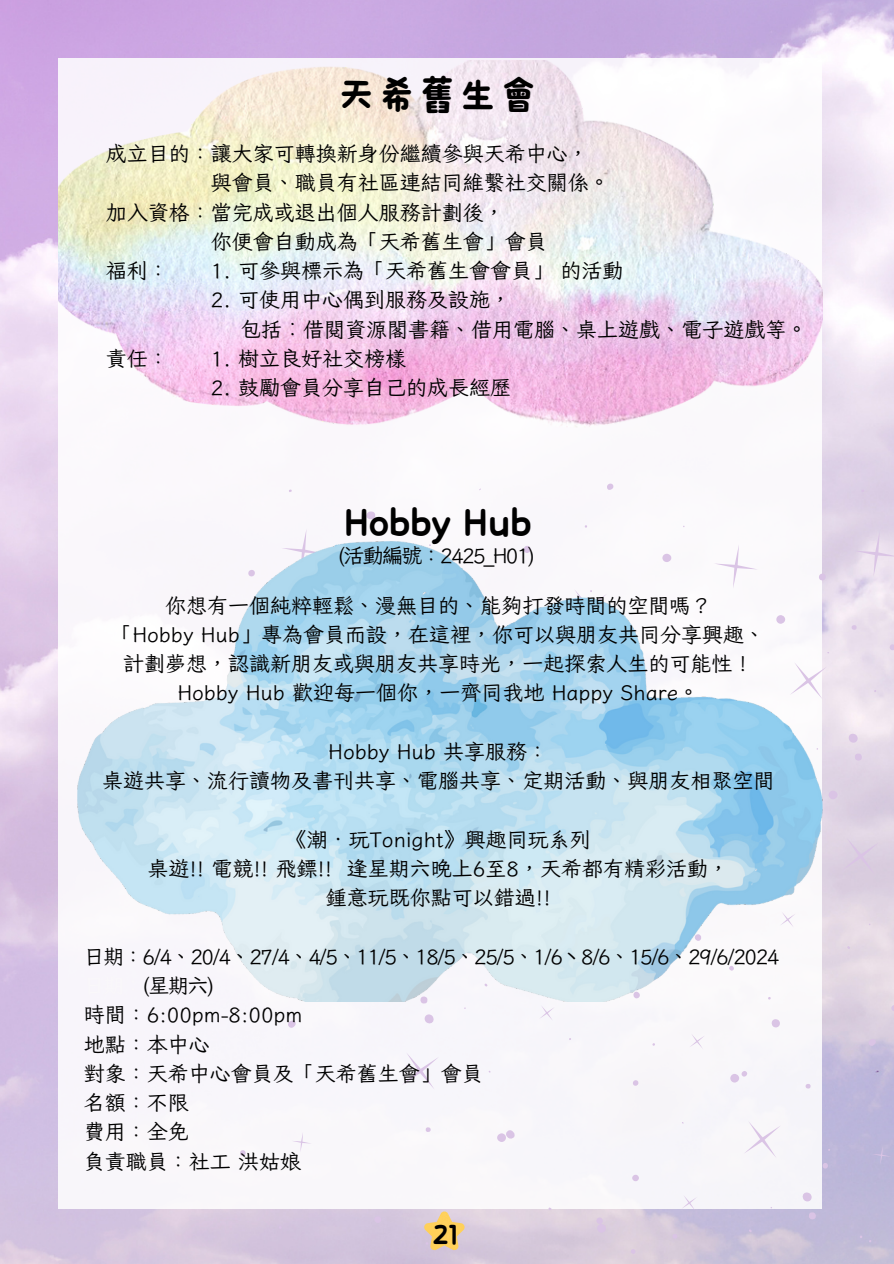
<style>
.page{position:relative;width:894px;height:1264px;background:#fff}
.page>*{position:absolute;margin:0;border:0;box-sizing:border-box;transform-origin:0 0}
.t1{font:45px "Canva Soft Candy TC";color:#000}
.t2{font:33px "Canva Soft Candy TC";color:#000}
.t3{font:21px "Iansui 094";color:#000}
.t4{font:21px/29.2px "Iansui 094";letter-spacing:-.07em;color:#000}
.t5{font:21px "Iansui 094";letter-spacing:-.08em;color:#000}
.s1{color:#faf8fa}
</style>
<div class="page">
<img style="left:0;top:0;width:893px;height:1263px">
<div style="left:59px;top:58px;width:763px;height:1150px;background:#f9f7fb"></div>
<svg style="left:304px;top:530px;width:3px;height:11px"></svg>
<svg style="left:366px;top:511px;width:9px;height:8px"></svg>
<svg style="left:607px;top:483px;width:7px;height:7px"></svg>
<svg style="left:540px;top:1007px;width:13px;height:13px"></svg>
<svg style="left:420px;top:1001px;width:7px;height:2px"></svg>
<svg style="left:633px;top:1080px;width:6px;height:5px"></svg>
<svg style="left:771px;top:1019px;width:9px;height:8px"></svg>
<svg style="left:632px;top:1174px;width:6px;height:8px"></svg>
<svg style="left:853px;top:530px;width:40px;height:47px;background:#e6daea"></svg>
<svg style="left:860px;top:489px;width:4px;height:3px"></svg>
<svg style="left:888px;top:644px;width:5px;height:6px"></svg>
<svg style="left:828px;top:790px;width:9px;height:9px"></svg>
<svg style="left:821px;top:573px;width:5px;height:8px"></svg>
<svg style="left:841px;top:837px;width:38px;height:37px"></svg>
<svg style="left:889px;top:1003px;width:4px;height:8px"></svg>
<svg style="left:871px;top:1145px;width:20px;height:19px"></svg>
<svg style="left:822px;top:1161px;width:5px;height:7px"></svg>
<svg style="left:690px;top:1035px;width:14px;height:13px"></svg>
<svg style="left:846px;top:945px;width:4px;height:4px"></svg>
<svg style="left:850px;top:625px;width:7px;height:5px"></svg>
<svg style="left:821px;top:662px;width:5px;height:37px"></svg>
<svg style="left:847px;top:732px;width:10px;height:11px"></svg>
<svg style="left:854px;top:753px;width:8px;height:8px"></svg>
<svg style="left:671px;top:1233px;width:7px;height:5px"></svg>
<svg style="left:629px;top:1247px;width:7px;height:7px"></svg>
<svg style="left:805px;top:1084px;width:6px;height:4px"></svg>
<svg style="left:745px;top:1122px;width:35px;height:35px"></svg>
<svg style="left:802px;top:1192px;width:10px;height:9px"></svg>
<svg style="left:681px;top:1196px;width:16px;height:14px"></svg>
<svg style="left:748px;top:1228px;width:3px;height:4px"></svg>
<svg style="left:859px;top:1235px;width:12px;height:8px"></svg>
<svg style="left:808px;top:1211px;width:8px;height:9px"></svg>
<svg style="left:595px;top:1216px;width:11px;height:16px"></svg>
<svg style="left:867px;top:1038px;width:9px;height:9px"></svg>
<svg style="left:730px;top:1071px;width:17px;height:11px"></svg>
<svg style="left:293px;top:1133px;width:17px;height:18px"></svg>
<svg style="left:278px;top:1225px;width:4px;height:3px"></svg>
<svg style="left:373px;top:1216px;width:9px;height:6px"></svg>
<svg style="left:497px;top:1130px;width:17px;height:11px"></svg>
<svg style="left:240px;top:1150px;width:5px;height:6px"></svg>
<svg style="left:425px;top:1127px;width:6px;height:5px"></svg>
<svg style="left:403px;top:1054px;width:35px;height:35px"></svg>
<svg style="left:424px;top:1014px;width:10px;height:10px"></svg>
<svg style="left:288px;top:1020px;width:8px;height:8px"></svg>
<img style="left:78px;top:541px;width:743px;height:460px">
<img style="left:59px;top:60px;width:762px;height:367px">
<svg style="left:423px;top:1210px;width:42px;height:41px;background:#eccd96"></svg>
<p class="t1" style="left:336px;top:71px;width:204px">天希舊生會</p>
<p class="t3" style="left:106px;top:142px;width:484px">成立目的：讓大家可轉換新身份繼續參與天希中心，</p>
<p class="t3" style="left:106px;top:201px;width:400px">加入資格：當完成或退出個人服務計劃後，</p>
<p class="t3" style="left:106px;top:259px;width:64px">福利：</p>
<p class="t3" style="left:211px;top:172px;width:400px">與會員、職員有社區連結同維繫社交關係。</p>
<p class="t3" style="left:211px;top:230px;width:337px">你便會自動成為「天希舊生會」會員</p>
<p class="t3" style="left:211px;top:259px;width:414px">1. 可參與標示為「天希舊生會會員」的活動</p>
<p class="t3" style="left:211px;top:289px;width:302px">2. 可使用中心偶到服務及設施，</p>
<p class="t3" style="left:240px;top:318px;width:568px">包括︰ 借閱資源閣書籍、借用電腦、桌上遊戲、電子遊戲等。</p>
<p class="t3" style="left:211px;top:347px;width:197px">1. 樹立良好社交榜樣</p>
<p class="t3" style="left:211px;top:376px;width:302px">2. 鼓勵會員分享自己的成長經歷</p>
<p class="t3" style="left:106px;top:347px;width:64px">責任：</p>
<p class="t1" style="left:343px;top:497px;width:189px">Hobby Hub</p>
<p class="t5" style="left:337px;top:544px;width:199px">(活動編號：2425_H01)</p>
<p class="t3" style="left:165px;top:594px;width:547px">你想有一個純粹輕鬆、漫無目的、能夠打發時間的空間嗎？</p>
<p class="t3" style="left:111px;top:623px;width:655px">「Hobby Hub」專為會員而設，在這裡，你可以與朋友共同分享興趣、</p>
<p class="t3" style="left:123px;top:652px;width:631px">計劃夢想，認識新朋友或與朋友共享時光，一起探索人生的可能性！</p>
<h1 class="t3" style="left:177px;top:682px;width:523px">Hobby Hub 歡迎每一個你，一齊同我地 Happy Share。</h1>
<p class="t3" style="left:328px;top:740px;width:221px">Hobby Hub 共享服務：</p>
<p class="t3" style="left:102px;top:769px;width:673px">桌遊共享、流行讀物及書刊共享、電腦共享、定期活動、與朋友相聚空間</p>
<p class="t3" style="left:286px;top:828px;width:306px">《潮‧玩Tonight》興趣同玩系列</p>
<p class="t3" style="left:147px;top:857px;width:583px">桌遊!! 電競!! 飛鏢!! 逢星期六晚上6至8，天希都有精彩活動，</p>
<p class="t3" style="left:326px;top:886px;width:226px">鍾意玩既你點可以錯過!!</p>
<p class="t4" style="left:84px;top:941px;width:697px">日期：6/4、20/4、27/4、4/5、11/5、18/5、25/5、1/6丶 8/6、15/6、29/6/2024<span class="s1">日期：</span>(星期六)</p>
<p class="t3" style="left:84px;top:1003px;width:220px">時間：6:00pm-8:00pm</p>
<p class="t3" style="left:84px;top:1033px;width:126px">地點：本中心</p>
<p class="t3" style="left:84px;top:1062px;width:400px">對象：天希中心會員及「天希舊生會」會員</p>
<p class="t3" style="left:84px;top:1091px;width:106px">名額：不限</p>
<p class="t3" style="left:84px;top:1120px;width:106px">費用：全免</p>
<p class="t3" style="left:84px;top:1150px;width:219px">負責職員：社工洪姑娘</p>
<p class="t2" style="left:433px;top:1216px;width:26px">21</p>
</div>
